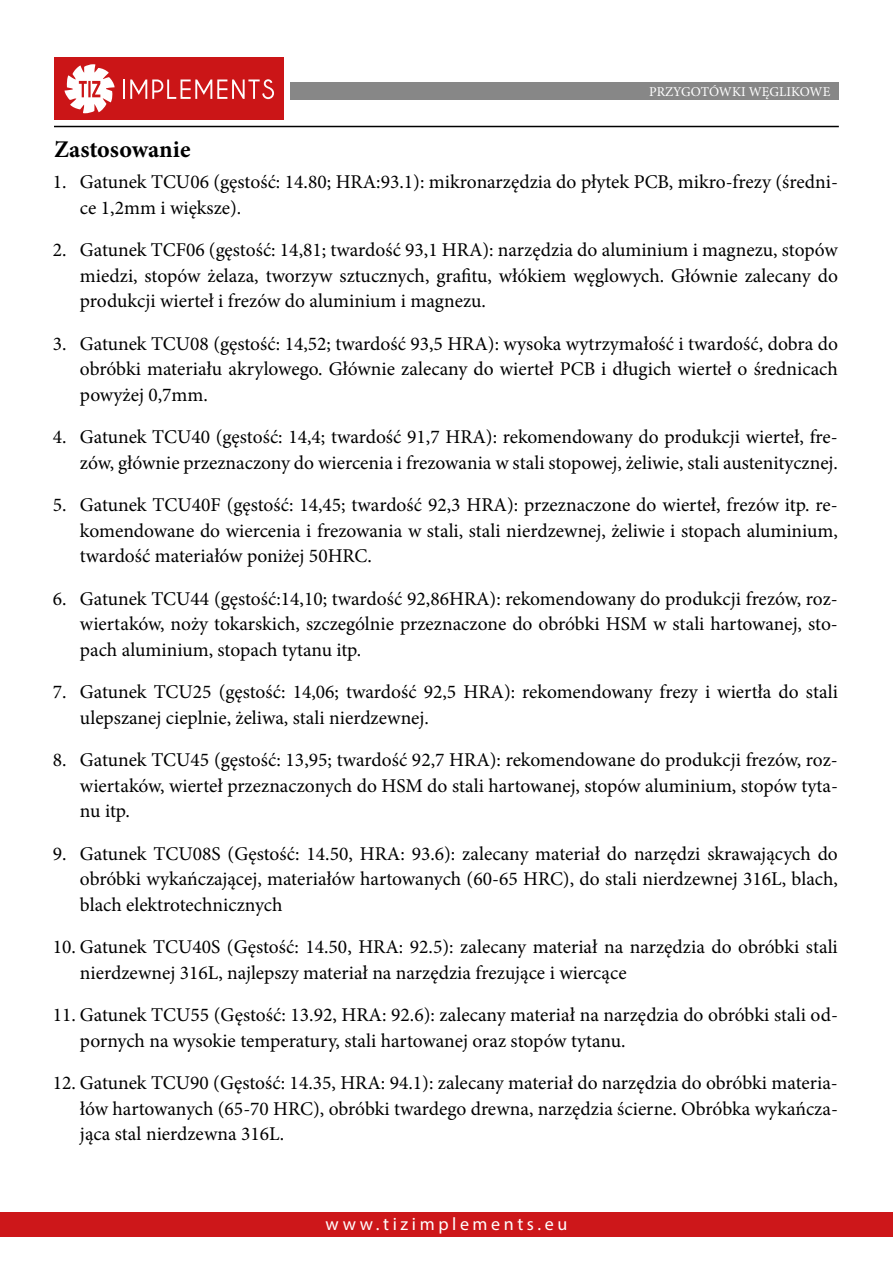
<style>
.page{position:relative;width:893px;height:1263px;background:#fff}
.page>*{position:absolute;margin:0;border:0;box-sizing:border-box;transform-origin:0 0}
.t1{font:700 24px "Minion Pro";color:#000}
.t2{font:19.5px/25.5px "Minion Pro";color:#000;text-align:justify}
.t3{font:18px "Myriad Pro";letter-spacing:.2em;color:#fff}
.t4{font:13.5px "Minion Pro";color:#fff}
</style>
<div class="page">
<div style="left:0;top:1212px;width:893px;height:24px;background:#cd171a"></div>
<div style="left:290px;top:83px;width:548px;height:17px;background:#878787"></div>
<div style="left:54px;top:58px;width:230px;height:62px;background:#cb1517"></div>
<svg style="left:65px;top:64px;width:50px;height:49px"></svg>
<svg style="left:123px;top:79px;width:151px;height:20px"></svg>
<hr style="left:54px;top:126px;width:785px;height:1px;background:#000">
<p class="t1" style="left:54px;top:133px;width:138px">Zastosowanie</p>
<p class="t4" style="left:649px;top:82px;width:183px">PRZYGOTÓWKI WĘGLIKOWE</p>
<p class="t2" style="left:80px;top:169px;width:759px;text-indent:-27px">1. Gatunek TCU06 (gęstość: 14.80; HRA:93.1): mikronarzędzia do płytek PCB, mikro-frezy (średni&shy;ce 1,2mm i większe).</p>
<p class="t2" style="left:80px;top:237px;width:759px;text-indent:-27px">2. Gatunek TCF06 (gęstość: 14,81; twardość 93,1 HRA): narzędzia do aluminium i magnezu, stopów miedzi, stopów żelaza, tworzyw sztucznych, grafitu, włókiem węglowych. Głównie zalecany do produkcji wierteł i frezów do aluminium i magnezu.</p>
<p class="t2" style="left:80px;top:331px;width:759px;text-indent:-27px">3. Gatunek TCU08 (gęstość: 14,52; twardość 93,5 HRA): wysoka wytrzymałość i twardość, dobra do obróbki materiału akrylowego. Głównie zalecany do wierteł PCB i długich wierteł o średnicach powyżej 0,7mm.</p>
<p class="t2" style="left:53px;top:424px;width:786px;text-align:right">4. Gatunek TCU40 (gęstość: 14,4; twardość 91,7 HRA): rekomendowany do produkcji wierteł, fre&shy;zów, głównie przeznaczony do wiercenia i frezowania w stali stopowej, żeliwie, stali austenitycznej.</p>
<p class="t2" style="left:80px;top:492px;width:759px;text-indent:-27px">5. Gatunek TCU40F (gęstość: 14,45; twardość 92,3 HRA): przeznaczone do wierteł, frezów itp. re&shy;komendowane do wiercenia i frezowania w stali, stali nierdzewnej, żeliwie i stopach aluminium, twardość materiałów poniżej 50HRC.</p>
<p class="t2" style="left:80px;top:586px;width:759px;text-indent:-27px">6. Gatunek TCU44 (gęstość:14,10; twardość 92,86HRA): rekomendowany do produkcji frezów, roz&shy;wiertaków, noży tokarskich, szczególnie przeznaczone do obróbki HSM w stali hartowanej, sto&shy;pach aluminium, stopach tytanu itp.</p>
<p class="t2" style="left:80px;top:679px;width:759px;text-indent:-27px">7. Gatunek TCU25 (gęstość: 14,06; twardość 92,5 HRA): rekomendowany frezy i wiertła do stali ulepszanej cieplnie, żeliwa, stali nierdzewnej.</p>
<p class="t2" style="left:80px;top:747px;width:759px;text-indent:-27px">8. Gatunek TCU45 (gęstość: 13,95; twardość 92,7 HRA): rekomendowane do produkcji frezów, roz&shy;wiertaków, wierteł przeznaczonych do HSM do stali hartowanej, stopów aluminium, stopów tyta&shy;nu itp.</p>
<p class="t2" style="left:80px;top:841px;width:759px;text-indent:-27px">9. Gatunek TCU08S (Gęstość: 14.50, HRA: 93.6): zalecany materiał do narzędzi skrawających do obróbki wykańczającej, materiałów hartowanych (60-65 HRC), do stali nierdzewnej 316L, blach, blach elektrotechnicznych</p>
<p class="t2" style="left:80px;top:934px;width:759px;text-indent:-27px">10. Gatunek TCU40S (Gęstość: 14.50, HRA: 92.5): zalecany materiał na narzędzia do obróbki stali nierdzewnej 316L, najlepszy materiał na narzędzia frezujące i wiercące</p>
<p class="t2" style="left:80px;top:1002px;width:759px;text-indent:-27px">11. Gatunek TCU55 (Gęstość: 13.92, HRA: 92.6): zalecany materiał na narzędzia do obróbki stali od&shy;pornych na wysokie temperatury, stali hartowanej oraz stopów tytanu.</p>
<p class="t2" style="left:80px;top:1070px;width:759px;text-indent:-27px">12. Gatunek TCU90 (Gęstość: 14.35, HRA: 94.1): zalecany materiał do narzędzia do obróbki materia&shy;łów hartowanych (65-70 HRC), obróbki twardego drewna, narzędzia ścierne. Obróbka wykańcza&shy;jąca stal nierdzewna 316L.</p>
<p class="t3" style="left:326px;top:1213px;width:243px">www.tizimplements.eu</p>
</div>
